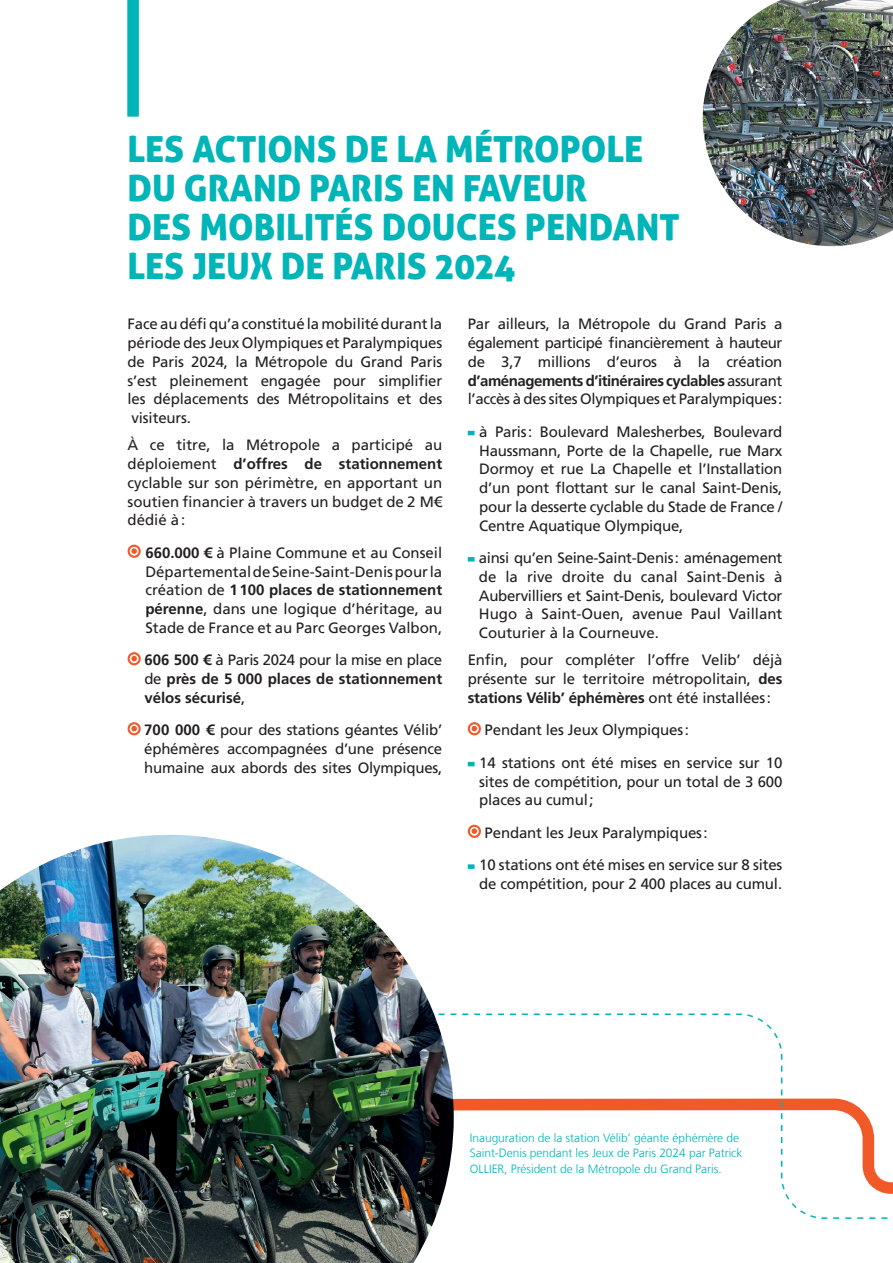
<style>
.page{position:relative;width:893px;height:1263px;background:#fff}
.page>*{position:absolute;margin:0;border:0;box-sizing:border-box;transform-origin:0 0}
.t1{font:36px/39px "Aller Display";color:#00b5b8}
.t2{font:15px/18.8px "Frutiger LT Com";letter-spacing:-.01em;color:#231f20;text-align:justify}
.t3{font:700 15px/18.8px "Frutiger LT Com";color:#231f20;text-align:justify}
.t4{font:300 12px/15.6px "Frutiger LT Com";letter-spacing:-.005em;color:#00b5b8}
.s1{font-weight:700}
.s2{font-weight:400}
</style>
<div class="page">
<div style="left:128px;top:545px;width:13px;height:13px;border:2px solid #f15929;border-radius:50%"></div>
<svg style="left:131px;top:548px;width:6px;height:6px"></svg>
<div style="left:128px;top:652px;width:13px;height:13px;border:2px solid #f15929;border-radius:50%"></div>
<svg style="left:131px;top:656px;width:6px;height:5px"></svg>
<div style="left:128px;top:722px;width:13px;height:13px;border:2px solid #f15929;border-radius:50%"></div>
<svg style="left:131px;top:726px;width:6px;height:5px"></svg>
<svg style="left:468px;top:431px;width:7px;height:4px"></svg>
<svg style="left:468px;top:557px;width:7px;height:5px"></svg>
<div style="left:468px;top:722px;width:13px;height:13px;border:2px solid #f15929;border-radius:50%"></div>
<svg style="left:472px;top:726px;width:5px;height:5px"></svg>
<svg style="left:468px;top:762px;width:7px;height:4px"></svg>
<div style="left:468px;top:825px;width:13px;height:13px;border:2px solid #f15929;border-radius:50%"></div>
<svg style="left:472px;top:828px;width:5px;height:6px"></svg>
<svg style="left:468px;top:864px;width:7px;height:5px"></svg>
<svg style="left:127px;top:0;width:12px;height:117px"></svg>
<svg style="left:454px;top:1013px;width:439px;height:206px"></svg>
<img style="left:703px;top:0;width:190px;height:246px">
<img style="left:0;top:835px;width:454px;height:428px">
<h1 class="t1" style="left:128px;top:129px;width:553px">LES ACTIONS DE LA MÉTROPOLE<br>DU GRAND PARIS EN FAVEUR<br>DES MOBILITÉS DOUCES PENDANT<br>LES JEUX DE PARIS 2024</h1>
<p class="t2" style="left:128px;top:315px;width:316px">Face au défi qu’a constitué la mobilité durant la période des Jeux Olympiques et Paralympiques de Paris 2024, la Métropole du Grand Paris s’est pleinement engagée pour simplifier les déplacements des Métropolitains et des visiteurs.</p>
<p class="t2" style="left:128px;top:436px;width:316px">À ce titre, la Métropole a participé au déploiement <span class="s1">d’offres de stationnement </span>cyclable sur son périmètre, en apportant un soutien financier à travers un budget de 2 M€ dédié à:</p>
<p class="t2" style="left:145px;top:543px;width:298px"><span class="s1">660.000 €</span> à Plaine Commune et au Conseil Départemental de Seine-Saint-Denis pour la création de <span class="s1">1100 places de stationnement pérenne</span>, dans une logique d’héritage, au Stade de France et au Parc Georges Valbon,</p>
<p class="t3" style="left:144px;top:651px;width:299px">606 500 € <span class="s2">à Paris 2024 pour la mise en place de</span> près de 5 000 places de stationnement vélos sécurisé<span class="s2">,</span></p>
<p class="t2" style="left:144px;top:721px;width:299px"><span class="s1">700 000 €</span> pour des stations géantes Vélib’ éphémères accompagnées d’une présence humaine aux abords des sites Olympiques,</p>
<p class="t2" style="left:468px;top:315px;width:316px">Par ailleurs, la Métropole du Grand Paris a également participé financièrement à hauteur de 3,7 millions d’euros à la création <span class="s1">d’aménagements d’itinéraires cyclables</span> assurant l’accès à des sites Olympiques et Paralympiques:</p>
<p class="t2" style="left:479px;top:422px;width:305px">à Paris: Boulevard Malesherbes, Boulevard Haussmann, Porte de la Chapelle, rue Marx Dormoy et rue La Chapelle et l’Installation d’un pont flottant sur le canal Saint-Denis, pour la desserte cyclable du Stade de France / Centre Aquatique Olympique,</p>
<p class="t2" style="left:479px;top:548px;width:305px">ainsi qu’en Seine-Saint-Denis: aménagement de la rive droite du canal Saint-Denis à Aubervilliers et Saint-Denis, boulevard Victor Hugo à Saint-Ouen, avenue Paul Vaillant Couturier à la Courneuve.</p>
<p class="t2" style="left:468px;top:651px;width:316px">Enfin, pour compléter l’offre Velib’ déjà présente sur le territoire métropolitain, <span class="s1">des stations Vélib’ éphémères</span> ont été installées:</p>
<p class="t2" style="left:479px;top:714px;width:305px;line-height:32.5px;text-indent:5px">Pendant les Jeux Olympiques:<br>14 stations ont été mises en service sur 10</p>
<p class="t2" style="left:479px;top:772px;width:305px">sites de compétition, pour un total de 3 600 places au cumul;</p>
<p class="t2" style="left:479px;top:816px;width:305px;line-height:32.5px;text-indent:5px">Pendant les Jeux Paralympiques:<br>10 stations ont été mises en service sur 8 sites</p>
<p class="t2" style="left:479px;top:874px;width:304px">de compétition, pour 2 400 places au cumul.</p>
<p class="t4" style="left:470px;top:1129px;width:274px">Inauguration de la station Vélib’ géante éphémère de<br>Saint-Denis pendant les Jeux de Paris 2024 par Patrick<br>OLLIER, Président de la Métropole du Grand Paris.</p>
</div>
